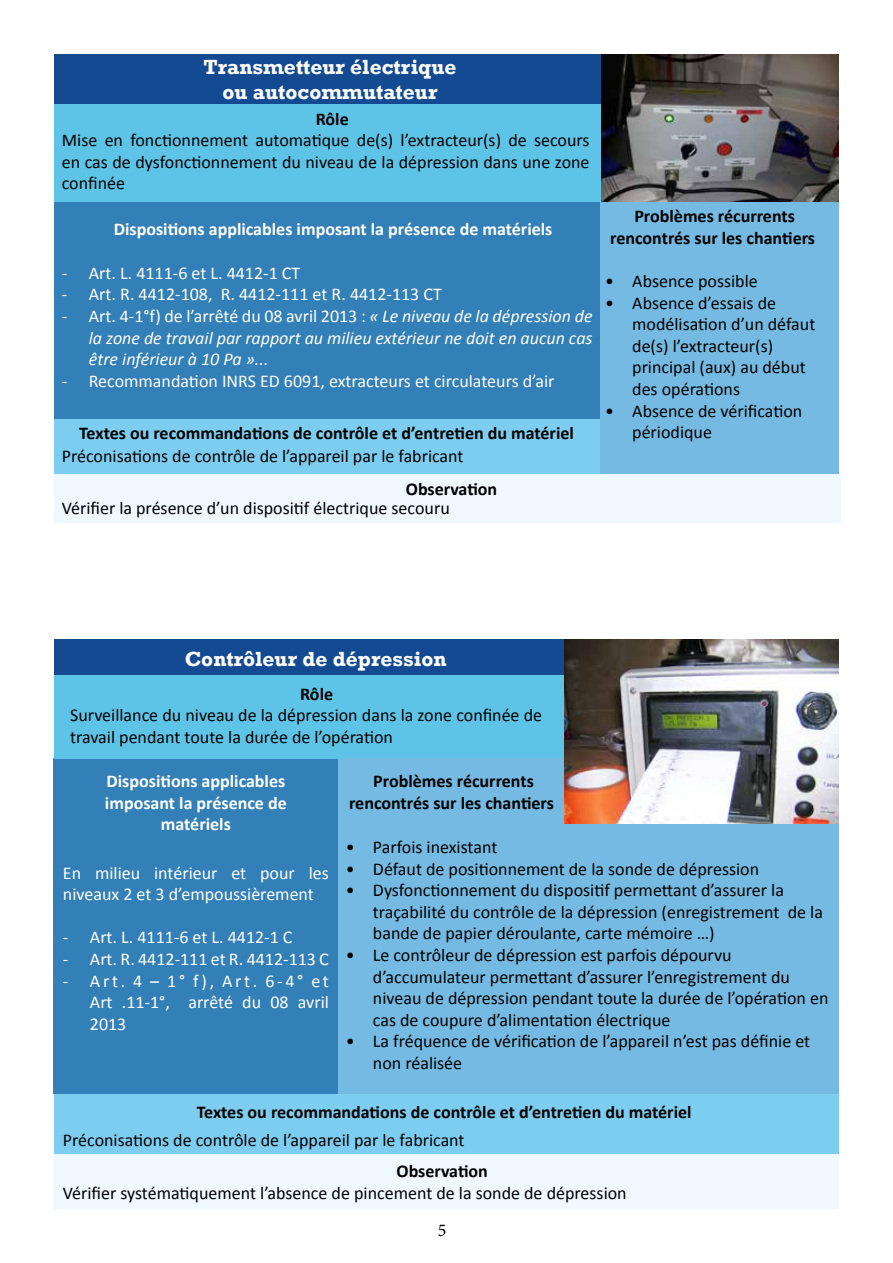
<style>
.page{position:relative;width:893px;height:1263px;background:#fff}
.page>*{position:absolute;margin:0;border:0;box-sizing:border-box;transform-origin:0 0}
.t1{font:700 21px/25.2px "Rockwell";color:#fff;text-align:center}
.t2{font:18px/21.6px "Calibri";color:#000}
.t3{font:18px/21.6px "Calibri";color:#fff}
.t4{font:700 18px/21.6px "Calibri";color:#000;text-align:center}
.t5{font:italic 18px/21.6px "Calibri";color:#fff;text-align:justify}
.t6{font:700 18px/21.6px "Calibri";color:#fff;text-align:center}
.t7{font:18px "Minion Pro";color:#000}
.s1{font-style:normal}
</style>
<div class="page">
<div style="left:54px;top:759px;width:291px;height:335px;background:#337fb7"></div>
<div style="left:54px;top:199px;width:547px;height:221px;background:#337fb7"></div>
<div style="left:54px;top:1094px;width:785px;height:60px;background:#7dcdf0"></div>
<div style="left:54px;top:639px;width:511px;height:40px;background:#134a92"></div>
<div style="left:54px;top:675px;width:511px;height:84px;background:#5ec4e7"></div>
<div style="left:338px;top:759px;width:501px;height:335px;background:#74bae2"></div>
<img style="left:565px;top:639px;width:274px;height:185px">
<div style="left:54px;top:1154px;width:784px;height:55px;background:#eef8fe"></div>
<div style="left:54px;top:420px;width:785px;height:54px;background:#7dcdf0"></div>
<div style="left:54px;top:474px;width:786px;height:49px;background:#eef8fe"></div>
<div style="left:54px;top:104px;width:546px;height:98px;background:#5ec4e7"></div>
<div style="left:601px;top:202px;width:238px;height:272px;background:#74bae2"></div>
<div style="left:54px;top:54px;width:548px;height:50px;background:#134a92"></div>
<img style="left:601px;top:54px;width:238px;height:148px">
<p class="t1" style="left:203px;top:54px;width:255px">Transmetteur électrique ou autocommutateur</p>
<p class="t4" style="left:316px;top:108px;width:34px">Rôle</p>
<p class="t2" style="left:62px;top:129px;width:529px;text-align:justify">Mise en fonctionnement automatique de(s) l’extracteur(s) de secours en cas de dysfonctionnement du niveau de la dépression dans une zone confinée</p>
<p class="t6" style="left:114px;top:218px;width:440px">Dispositions applicables imposant la présence de matériels</p>
<p class="t3" style="left:62px;top:262px;width:240px">- Art. L. 4111-6 et L. 4412-1 CT</p>
<p class="t3" style="left:62px;top:284px;width:382px">- Art. R. 4412-108, R. 4412-111 et R. 4412-113 CT</p>
<p class="t5" style="left:89px;top:305px;width:505px;text-indent:-27px"><span class="s1">- Art. 4-1°f) de l’arrêté du 08 avril 2013 :</span> « Le niveau de la dépression de la zone de travail par rapport au milieu extérieur ne doit en aucun cas être inférieur à 10 Pa »...</p>
<p class="t3" style="left:62px;top:370px;width:494px">- Recommandation INRS ED 6091, extracteurs et circulateurs d’air</p>
<p class="t4" style="left:79px;top:422px;width:496px">Textes ou recommandations de contrôle et d’entretien du matériel</p>
<p class="t2" style="left:62px;top:445px;width:403px">Préconisations de contrôle de l’appareil par le fabricant</p>
<p class="t2" style="left:62px;top:497px;width:389px">Vérifier la présence d’un dispositif électrique secouru</p>
<p class="t4" style="left:406px;top:478px;width:93px">Observation</p>
<p class="t4" style="left:610px;top:205px;width:206px">Problèmes récurrents rencontrés sur les chantiers</p>
<p class="t2" style="left:605px;top:270px;width:154px">• Absence possible</p>
<p class="t2" style="left:632px;top:292px;width:185px;text-indent:-27px">• Absence d’essais de modélisation d’un défaut de(s) l’extracteur(s) principal (aux) au début des opérations</p>
<p class="t2" style="left:632px;top:400px;width:172px;text-indent:-27px">• Absence de vérification périodique</p>
<p class="t1" style="left:185px;top:647px;width:263px">Contrôleur de dépression</p>
<p class="t4" style="left:300px;top:683px;width:34px">Rôle</p>
<p class="t2" style="left:70px;top:705px;width:473px">Surveillance du niveau de la dépression dans la zone confinée de travail pendant toute la durée de l’opération</p>
<p class="t6" style="left:105px;top:770px;width:183px">Dispositions applicables imposant la présence de matériels</p>
<p class="t4" style="left:349px;top:770px;width:206px">Problèmes récurrents rencontrés sur les chantiers</p>
<p class="t3" style="left:63px;top:862px;width:267px">En milieu intérieur et pour les niveaux 2 et 3 d’empoussièrement</p>
<p class="t3" style="left:63px;top:927px;width:231px">- Art. L. 4111-6 et L. 4412-1 C</p>
<p class="t3" style="left:63px;top:948px;width:267px">- Art. R. 4412-111 et R. 4412-113 C</p>
<p class="t3" style="left:90px;top:970px;width:241px;text-align:justify;text-indent:-27px">- Art. 4 – 1° f), Art. 6-4° et Art .11-1°, arrêté du 08 avril 2013</p>
<p class="t2" style="left:346px;top:836px;width:153px">• Parfois inexistant</p>
<p class="t2" style="left:346px;top:858px;width:415px">• Défaut de positionnement de la sonde de dépression</p>
<p class="t2" style="left:373px;top:879px;width:451px;text-indent:-27px">• Dysfonctionnement du dispositif permettant d’assurer la traçabilité du contrôle de la dépression (enregistrement de la bande de papier déroulante, carte mémoire …)</p>
<p class="t2" style="left:373px;top:944px;width:457px;text-indent:-27px">• Le contrôleur de dépression est parfois dépourvu d’accumulateur permettant d’assurer l’enregistrement du niveau de dépression pendant toute la durée de l’opération en cas de coupure d’alimentation électrique</p>
<p class="t2" style="left:373px;top:1031px;width:439px;text-indent:-27px">• La fréquence de vérification de l’appareil n’est pas définie et non réalisée</p>
<p class="t4" style="left:197px;top:1101px;width:496px">Textes ou recommandations de contrôle et d’entretien du matériel</p>
<p class="t2" style="left:63px;top:1129px;width:403px">Préconisations de contrôle de l’appareil par le fabricant</p>
<p class="t2" style="left:63px;top:1182px;width:565px">Vérifier systématiquement l’absence de pincement de la sonde de dépression</p>
<p class="t4" style="left:396px;top:1160px;width:93px">Observation</p>
<p class="t7" style="left:438px;top:1218px;width:10px">5</p>
</div>
